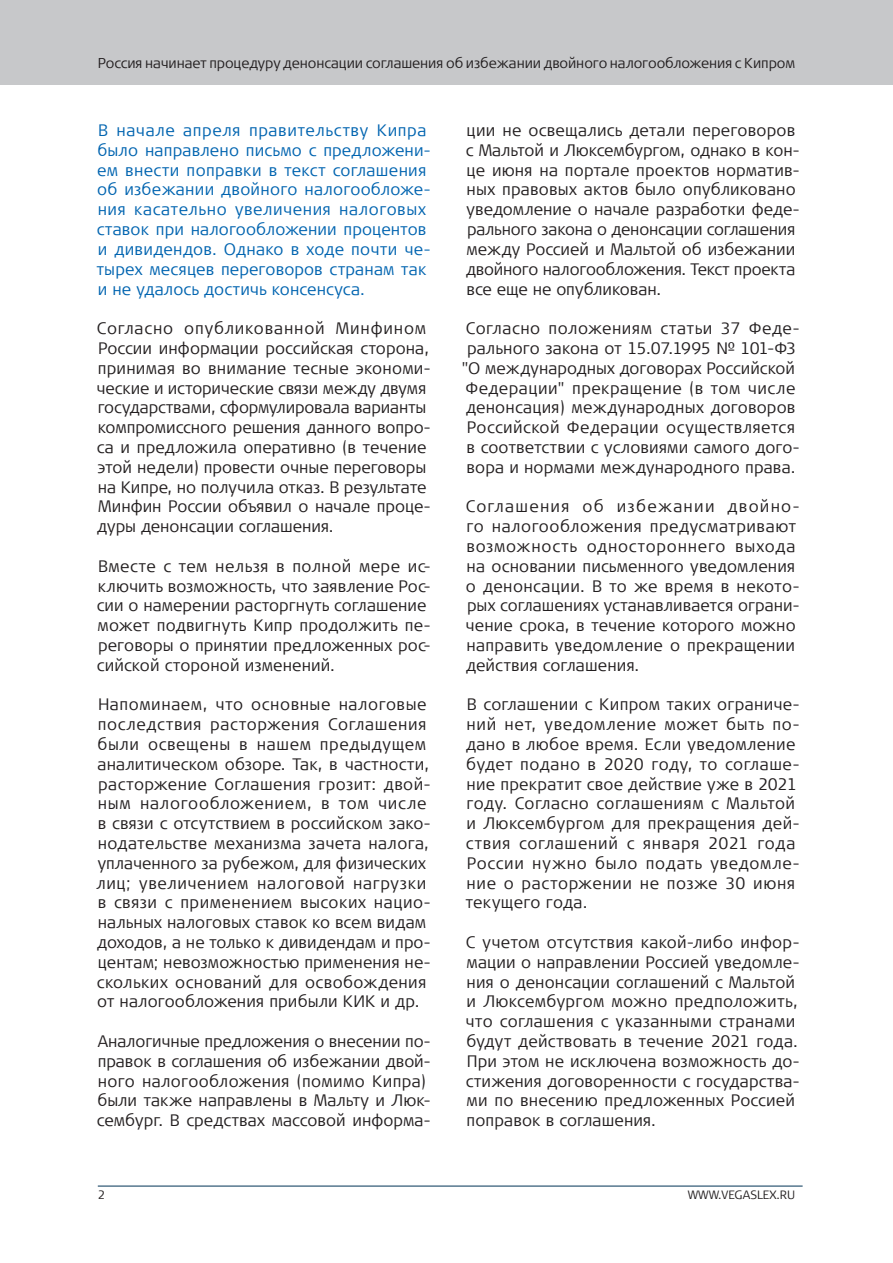
<style>
.page{position:relative;width:893px;height:1263px;background:#fff}
.page>*{position:absolute;margin:0;border:0;box-sizing:border-box;transform-origin:0 0}
.t1{font:300 16.5px/19.8px "Signa Offc Pro";letter-spacing:.01em;color:#231f20}
.t2{font:300 16.5px/19.8px "Signa Offc Pro";letter-spacing:.03em;color:#231f20}
.t3{font:300 16.5px/19.8px "Signa Offc Pro";letter-spacing:.015em;color:#0064b0}
.t4{font:300 14.25px "Signa Offc Pro";letter-spacing:-.005em;color:#231f20}
.t5{font:300 12px "Signa Sc Offc Pro";color:#231f20}
.t6{font:300 12px "Signa Offc Pro";color:#231f20}
</style>
<div class="page">
<div style="left:0;top:0;width:893px;height:85px;background:#c7c8ca"></div>
<hr style="left:98px;top:1186px;width:705px;height:1px;background:#003255">
<p class="t4" style="left:98px;top:53px;width:699px">Россия начинает процедуру денонсации соглашения об избежании двойного налогообложения с Кипром</p>
<p class="t3" style="left:97px;top:120px;width:336px">В начале апреля правительству Кипра было направлено письмо с предложени&shy;ем внести поправки в текст соглашения об избежании двойного налогообложе&shy;ния касательно увеличения налоговых ставок при налогообложении процентов и дивидендов. Однако в ходе почти че&shy;тырех месяцев переговоров странам так и не удалось достичь консенсуса.</p>
<p class="t1" style="left:97px;top:318px;width:336px">Согласно опубликованной Минфином России информации российская сторона, принимая во внимание тесные экономи&shy;ческие и исторические связи между двумя государствами, сформулировала варианты компромиссного решения данного вопро&shy;са и предложила оперативно (в течение этой недели) провести очные переговоры на Кипре, но получила отказ. В результате Минфин России объявил о начале проце&shy;дуры денонсации соглашения.</p>
<p class="t1" style="left:97px;top:555px;width:336px">Вместе с тем нельзя в полной мере ис&shy;ключить возможность, что заявление Рос&shy;сии о намерении расторгнуть соглашение может подвигнуть Кипр продолжить пе&shy;реговоры о принятии предложенных рос&shy;сийской стороной изменений.</p>
<p class="t1" style="left:97px;top:694px;width:336px">Напоминаем, что основные налоговые последствия расторжения Соглашения были освещены в нашем предыдущем аналитическом обзоре. Так, в частности, расторжение Соглашения грозит: двой&shy;ным налогообложением, в том числе в связи с отсутствием в российском зако&shy;нодательстве механизма зачета налога, уплаченного за рубежом, для физических лиц; увеличением налоговой нагрузки в связи с применением высоких нацио&shy;нальных налоговых ставок ко всем видам доходов, а не только к дивидендам и про&shy;центам; невозможностью применения не&shy;скольких оснований для освобождения от налогообложения прибыли КИК и др.</p>
<p class="t1" style="left:97px;top:1030px;width:336px">Аналогичные предложения о внесении по&shy;правок в соглашения об избежании двой&shy;ного налогообложения (помимо Кипра) были также направлены в Мальту и Люк&shy;сембург. В средствах массовой информа-</p>
<p class="t1" style="left:466px;top:120px;width:336px">ции не освещались детали переговоров с Мальтой и Люксембургом, однако в кон&shy;це июня на портале проектов норматив&shy;ных правовых актов было опубликовано уведомление о начале разработки феде&shy;рального закона о денонсации соглашения между Россией и Мальтой об избежании двойного налогообложения. Текст проекта все еще не опубликован.</p>
<p class="t1" style="left:462px;top:318px;width:339px;text-align:center">Согласно положениям статьи 37 Феде&shy;рального закона от 15.07.1995 № 101-ФЗ "О международных договорах Российской Федерации" прекращение (в том числе денонсация) международных договоров Российской Федерации осуществляется в соответствии с условиями самого дого&shy;вора и нормами международного права.</p>
<p class="t1" style="left:466px;top:496px;width:336px">Соглашения об избежании двойно&shy;го налогообложения предусматривают возможность одностороннего выхода на основании письменного уведомления о денонсации. В то же время в некото&shy;рых соглашениях устанавливается ограни&shy;чение срока, в течение которого можно направить уведомление о прекращении действия соглашения.</p>
<p class="t2" style="left:466px;top:694px;width:336px">В соглашении с Кипром таких ограниче&shy;ний нет, уведомление может быть по&shy;дано в любое время. Если уведомление будет подано в 2020 году, то соглаше&shy;ние прекратит свое действие уже в 2021 году. Согласно соглашениям с Мальтой и Люксембургом для прекращения дей&shy;ствия соглашений с января 2021 года России нужно было подать уведомле&shy;ние о расторжении не позже 30 июня текущего года.</p>
<p class="t1" style="left:466px;top:931px;width:336px">С учетом отсутствия какой-либо инфор&shy;мации о направлении Россией уведомле&shy;ния о денонсации соглашений с Мальтой и Люксембургом можно предположить, что соглашения с указанными странами будут действовать в течение 2021 года.<br>При этом не исключена возможность до&shy;стижения договоренности с государства&shy;ми по внесению предложенных Россией поправок в соглашения.</p>
<p class="t6" style="left:98px;top:1187px;width:9px">2</p>
<p class="t5" style="left:688px;top:1187px;width:109px">WWW.VEGASLEX.RU</p>
</div>
